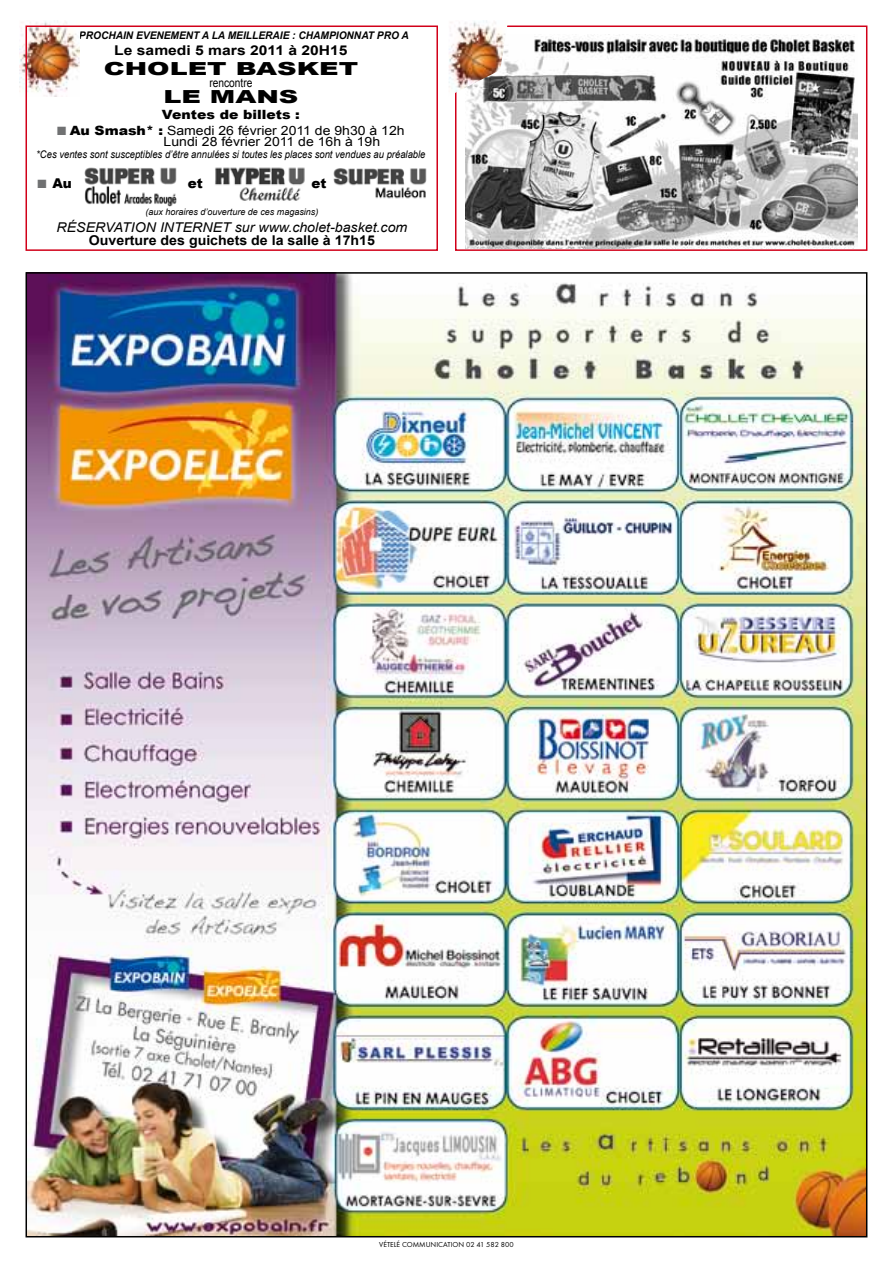
<style>
.page{position:relative;width:893px;height:1263px;background:#fff}
.page>*{position:absolute;margin:0;border:0;box-sizing:border-box;transform-origin:0 0}
.t1{font:900 18px "Arial";color:#000;scale:1.5 1}
.t2{font:italic 13.5px "Arial";color:#000;scale:1.05 1}
.t3{font:700 13.5px "Arial";color:#000;scale:1.05 1}
.t4{font:700 13.5px "Arial";color:#000;scale:1.16 1}
.t5{font:900 13.5px "Arial";color:#000}
.t6{font:12.75px/11.7px "Arial";color:#000;scale:1.1 1}
.t7{font:900 12.75px "Arial";color:#000;scale:1.1 1}
.t8{font:12px "Arial";color:#000;scale:.85 1}
.t9{font:italic 10.5px "Arial";color:#000;scale:.9 1}
.t10{font:italic 700 10.5px "Arial";color:#000}
.t11{font:italic 9px "Arial";color:#000}
.t12{font:7.5px "Futura T";color:#000}
.s1{color:#707172}
.s2{font-weight:900}
</style>
<div class="page">
<img style="left:29px;top:275px;width:835px;height:959px">
<div style="left:455px;top:26px;width:412px;height:225px;border:2px solid #d10019"></div>
<img style="left:465px;top:34px;width:392px;height:214px">
<img style="left:20px;top:20px;width:59px;height:76px">
<img style="left:449px;top:20px;width:59px;height:76px">
<img style="left:215px;top:167px;width:90px;height:34px">
<img style="left:84px;top:167px;width:93px;height:40px">
<div style="left:26px;top:26px;width:412px;height:225px;border:2px solid #d10019"></div>
<img style="left:333px;top:168px;width:94px;height:31px">
<p class="t10" style="left:79px;top:28px;width:331px">PROCHAIN EVENEMENT A LA MEILLERAIE : CHAMPIONNAT PRO A</p>
<p class="t4" style="left:114px;top:41px;width:203px">Le samedi 5 mars 2011 à 20H15</p>
<h1 class="t1" style="left:104px;top:55px;width:171px">CHOLET BASKET</h1>
<p class="t8" style="left:209px;top:74px;width:52px">rencontre</p>
<h1 class="t1" style="left:163px;top:83px;width:91px">LE MANS</h1>
<p class="t7" style="left:162px;top:105px;width:127px">Ventes de billets :</p>
<p class="t6" style="left:164px;top:124px;width:221px;text-indent:-106px"><span class="s1">■</span> <span class="s2">Au Smash* :</span> Samedi 26 février 2011 de 9h30 à 12h<br>Lundi 28 février 2011 de 16h à 19h</p>
<p class="t9" style="left:36px;top:148px;width:434px">*Ces ventes sont susceptibles d’être annulées si toutes les places sont vendues au préalable</p>
<p class="t5" style="left:37px;top:174px;width:36px"><span class="s1">■</span> Au</p>
<p class="t5" style="left:188px;top:174px;width:16px">et</p>
<p class="t5" style="left:311px;top:174px;width:16px">et</p>
<p class="t11" style="left:145px;top:206px;width:175px">(aux horaires d’ouverture de ces magasins)</p>
<p class="t2" style="left:57px;top:219px;width:336px">RÉSERVATION INTERNET sur www.cholet-basket.com</p>
<p class="t3" style="left:89px;top:232px;width:274px">Ouverture des guichets de la salle à 17h15</p>
<p class="t12" style="left:379px;top:1240px;width:136px">VÉTELÉ COMMUNICATION 02 41 582 800</p>
</div>
